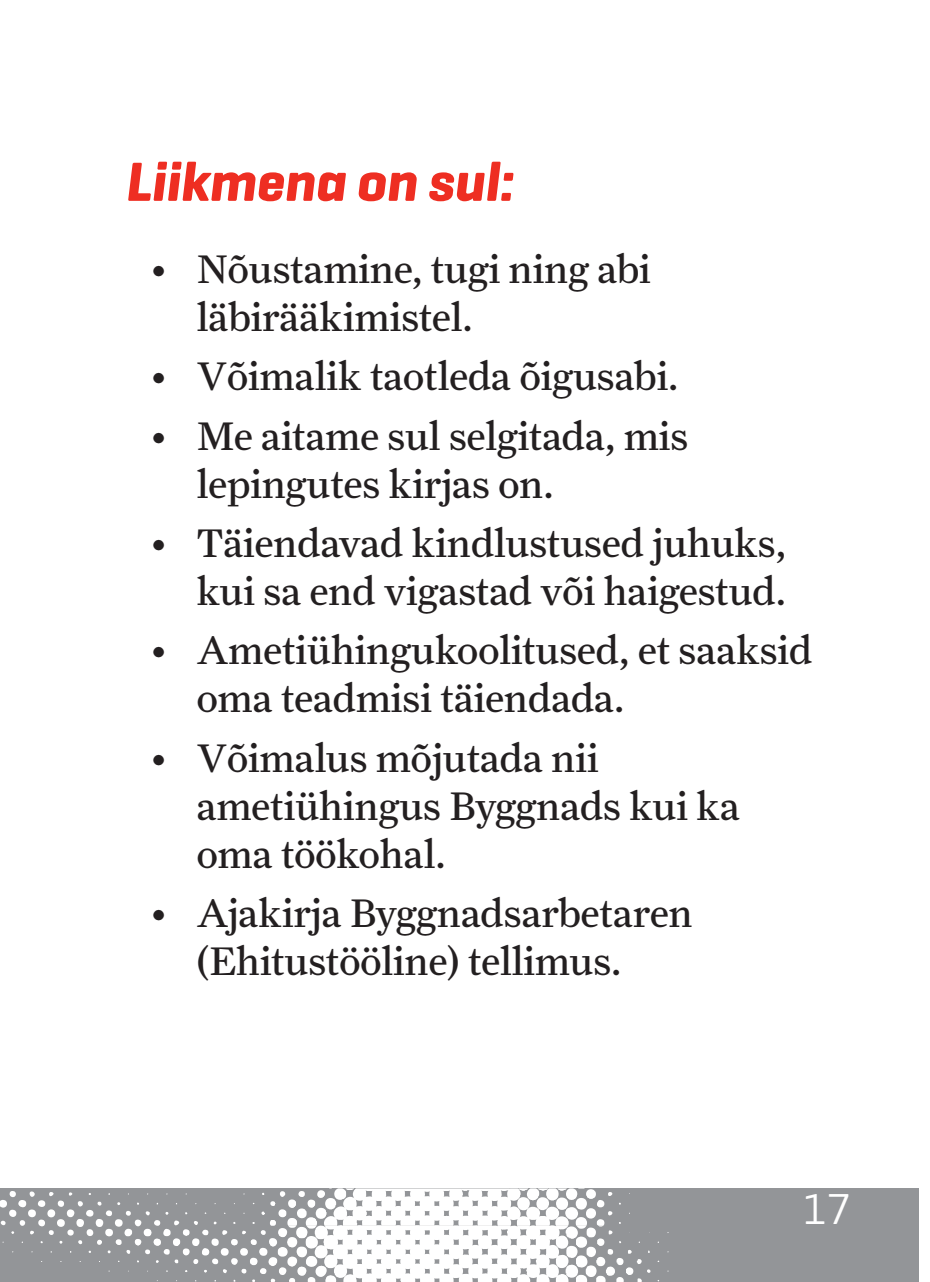
<style>
.page{position:relative;width:930px;height:1282px;background:#fff}
.page>*{position:absolute;margin:0;border:0;box-sizing:border-box;transform-origin:0 0}
.t1{font:italic 700 56px "Geogrotesque";color:#ee2e22}
.t2{font:44px "Geogrotesque";color:#fff}
.t3{font:40px/48px "Farnham Text";color:#231f20}
</style>
<div class="page">
<div style="left:0;top:1188px;width:918px;height:93px;background:#939598"></div>
<svg style="left:174px;top:1220px;width:5px;height:5px"></svg>
<svg style="left:194px;top:1221px;width:4px;height:3px"></svg>
<svg style="left:0;top:1191px;width:168px;height:53px"></svg>
<img style="left:314px;top:1224px;width:290px;height:57px">
<img style="left:324px;top:1188px;width:261px;height:36px">
<h1 class="t1" style="left:125px;top:147px;width:390px">Liikmena on sul:</h1>
<p class="t3" style="left:197px;top:245px;width:456px;text-indent:-45px">• Nõustamine, tugi ning abi läbirääkimistel.</p>
<p class="t3" style="left:151px;top:352px;width:529px">• Võimalik taotleda õigusabi.</p>
<p class="t3" style="left:197px;top:411px;width:493px;text-indent:-45px">• Me aitame sul selgitada, mis lepingutes kirjas on.</p>
<p class="t3" style="left:151px;top:519px;width:636px;text-align:right">• Täiendavad kindlustused juhuks, kui sa end vigastad või haigestud.</p>
<p class="t3" style="left:197px;top:626px;width:617px;text-indent:-45px">• Ametiühingukoolitused, et saaksid oma teadmisi täiendada.</p>
<p class="t3" style="left:197px;top:733px;width:545px;text-indent:-45px">• Võimalus mõjutada nii ametiühingus Byggnads kui ka oma töökohal.</p>
<p class="t3" style="left:197px;top:888px;width:497px;text-indent:-45px">• Ajakirja Byggnadsarbetaren (Ehitustööline) tellimus.</p>
<p class="t2" style="left:803px;top:1181px;width:49px">17</p>
</div>
